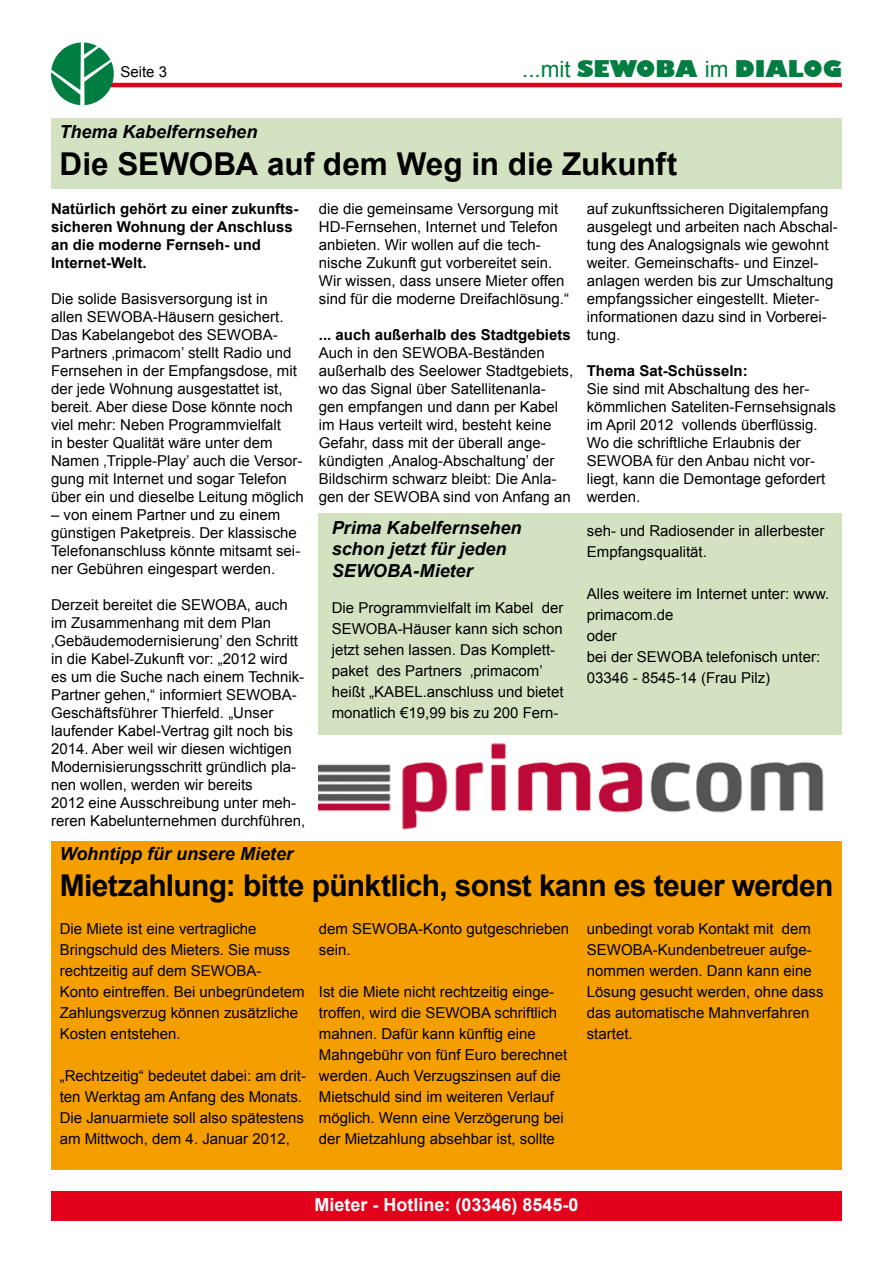
<style>
.page{position:relative;width:893px;height:1263px;background:#fff}
.page>*{position:absolute;margin:0;border:0;box-sizing:border-box;transform-origin:0 0}
.t1{font:700 31.5px "Arial";letter-spacing:-.005em;color:#000}
.t2{font:700 30px "Arial";letter-spacing:-.025em;color:#000}
.t3{font:22.5px "Gilbert Ultra Bold Plain";color:#007d40}
.t4{font:italic 700 18px/21.6px "Arial";color:#000}
.t5{font:700 18px "Arial";color:#fff}
.t6{font:15px/18px "Arial";color:#000}
.t7{font:700 15px/18px "Arial";color:#000}
.s1{font-family:"Arial"}
</style>
<div class="page">
<div style="left:319px;top:513px;width:523px;height:222px;background:#d3e3c2"></div>
<hr style="left:98px;top:83px;width:744px;height:4px;background:#e2001a">
<svg style="left:51px;top:43px;width:63px;height:62px"></svg>
<div style="left:51px;top:1191px;width:791px;height:29px;background:#e2001a"></div>
<div style="left:51px;top:119px;width:791px;height:70px;background:#d3e3c2"></div>
<div style="left:51px;top:841px;width:791px;height:328px;background:#f49e00"></div>
<img style="left:319px;top:743px;width:505px;height:87px">
<p class="t6" style="left:120px;top:63px;width:48px">Seite 3</p>
<h3 class="t3" style="left:522px;top:55px;width:321px"><span class="s1">...mit</span> SEWOBA <span class="s1">im</span> DIALOG</h3>
<p class="t4" style="left:60px;top:121px;width:199px">Thema Kabelfernsehen</p>
<h1 class="t1" style="left:60px;top:144px;width:619px">Die SEWOBA auf dem Weg in die Zukunft</h1>
<p class="t7" style="left:51px;top:200px;width:249px">Natürlich gehört zu einer zukunfts&shy;sicheren Wohnung der Anschluss an die moderne Fernseh- und<br>Internet-Welt.</p>
<p class="t6" style="left:51px;top:290px;width:254px">Die solide Basisversorgung ist in<br>allen SEWOBA-Häusern gesichert.<br>Das Kabelangebot des SEWOBA-Partners ‚primacom’ stellt Radio und Fernsehen in der Empfangsdose, mit der jede Wohnung ausgestattet ist, bereit. Aber diese Dose könnte noch viel mehr: Neben Programmvielfalt<br>in bester Qualität wäre unter dem Namen ‚Tripple-Play’ auch die Versor&shy;gung mit Internet und sogar Telefon über ein und dieselbe Leitung möglich</p>
<p class="t6" style="left:51px;top:506px;width:251px">– von einem Partner und zu einem günstigen Paketpreis. Der klassische Telefonanschluss könnte mitsamt sei&shy;ner Gebühren eingespart werden.</p>
<p class="t6" style="left:51px;top:596px;width:256px">Derzeit bereitet die SEWOBA, auch im Zusammenhang mit dem Plan ‚Gebäudemodernisierung’ den Schritt in die Kabel-Zukunft vor: „2012 wird es um die Suche nach einem Technik-Partner gehen,“ informiert SEWOBA-Geschäftsführer Thierfeld. „Unser laufender Kabel-Vertrag gilt noch bis 2014. Aber weil wir diesen wichtigen Modernisierungsschritt gründlich pla&shy;nen wollen, werden wir bereits<br>2012 eine Ausschreibung unter meh&shy;reren Kabelunternehmen durchführen,</p>
<p class="t6" style="left:587px;top:200px;width:253px">auf zukunftssicheren Digitalempfang ausgelegt und arbeiten nach Abschal&shy;tung des Analogsignals wie gewohnt weiter. Gemeinschafts- und Einzel&shy;anlagen werden bis zur Umschaltung empfangssicher eingestellt. Mieter&shy;informationen dazu sind in Vorberei&shy;tung.</p>
<p class="t7" style="left:587px;top:362px;width:162px">Thema Sat-Schüsseln:</p>
<p class="t6" style="left:587px;top:380px;width:251px">Sie sind mit Abschaltung des her&shy;kömmlichen Sateliten-Fernsehsignals im April 2012 vollends überflüssig.<br>Wo die schriftliche Erlaubnis der<br>SEWOBA für den Anbau nicht vor&shy;liegt, kann die Demontage gefordert werden.</p>
<p class="t6" style="left:319px;top:200px;width:252px">die die gemeinsame Versorgung mit HD-Fernsehen, Internet und Telefon anbieten. Wir wollen auf die tech&shy;nische Zukunft gut vorbereitet sein.<br>Wir wissen, dass unsere Mieter offen sind für die moderne Dreifachlösung.“</p>
<p class="t7" style="left:319px;top:326px;width:253px">... auch außerhalb des Stadtgebiets</p>
<p class="t6" style="left:319px;top:344px;width:256px">Auch in den SEWOBA-Beständen außerhalb des Seelower Stadtgebiets, wo das Signal über Satellitenanla&shy;gen empfangen und dann per Kabel im Haus verteilt wird, besteht keine Gefahr, dass mit der überall ange&shy;kündigten ‚Analog-Abschaltung’ der Bildschirm schwarz bleibt: Die Anla&shy;gen der SEWOBA sind von Anfang an</p>
<p class="t4" style="left:332px;top:517px;width:191px">Prima Kabelfernsehen schon jetzt für jeden<br>SEWOBA-Mieter</p>
<p class="t6" style="left:332px;top:598px;width:233px;line-height:21px">Die Programmvielfalt im Kabel der SEWOBA-Häuser kann sich schon jetzt sehen lassen. Das Komplett&shy;paket des Partners ‚primacom’ heißt „KABEL.anschluss und bietet monatlich €19,99 bis zu 200 Fern-</p>
<p class="t6" style="left:587px;top:520px;width:239px;line-height:21px">seh- und Radiosender in allerbester<br>Empfangsqualität.</p>
<p class="t6" style="left:587px;top:583px;width:244px;line-height:21px">Alles weitere im Internet unter: www. primacom.de<br>oder<br>bei der SEWOBA telefonisch unter:<br>03346 - 8545-14 (Frau Pilz)</p>
<p class="t4" style="left:60px;top:844px;width:235px">Wohntipp für unsere Mieter</p>
<h2 class="t2" style="left:60px;top:866px;width:775px">Mietzahlung: bitte pünktlich, sonst kann es teuer werden</h2>
<p class="t6" style="left:60px;top:918px;width:246px;line-height:21px">Die Miete ist eine vertragliche<br>Bringschuld des Mieters. Sie muss rechtzeitig auf dem SEWOBA-<br>Konto eintreffen. Bei unbegründetem<br>Zahlungsverzug können zusätzliche<br>Kosten entstehen.</p>
<p class="t6" style="left:60px;top:1065px;width:248px;line-height:21px">„Rechtzeitig“ bedeutet dabei: am drit&shy;ten Werktag am Anfang des Monats.<br>Die Januarmiete soll also spätestens am Mittwoch, dem 4. Januar 2012,</p>
<p class="t6" style="left:319px;top:918px;width:252px;line-height:21px">dem SEWOBA-Konto gutgeschrieben sein.</p>
<p class="t6" style="left:319px;top:981px;width:250px;line-height:21px">Ist die Miete nicht rechtzeitig einge&shy;troffen, wird die SEWOBA schriftlich mahnen. Dafür kann künftig eine Mahngebühr von fünf Euro berechnet werden. Auch Verzugszinsen auf die Mietschuld sind im weiteren Verlauf möglich. Wenn eine Verzögerung bei der Mietzahlung absehbar ist, sollte</p>
<p class="t6" style="left:587px;top:918px;width:238px;line-height:21px">unbedingt vorab Kontakt mit dem<br>SEWOBA-Kundenbetreuer aufge&shy;nommen werden. Dann kann eine<br>Lösung gesucht werden, ohne dass das automatische Mahnverfahren startet.</p>
<p class="t5" style="left:314px;top:1193px;width:266px">Mieter - Hotline: (03346) 8545-0</p>
</div>
